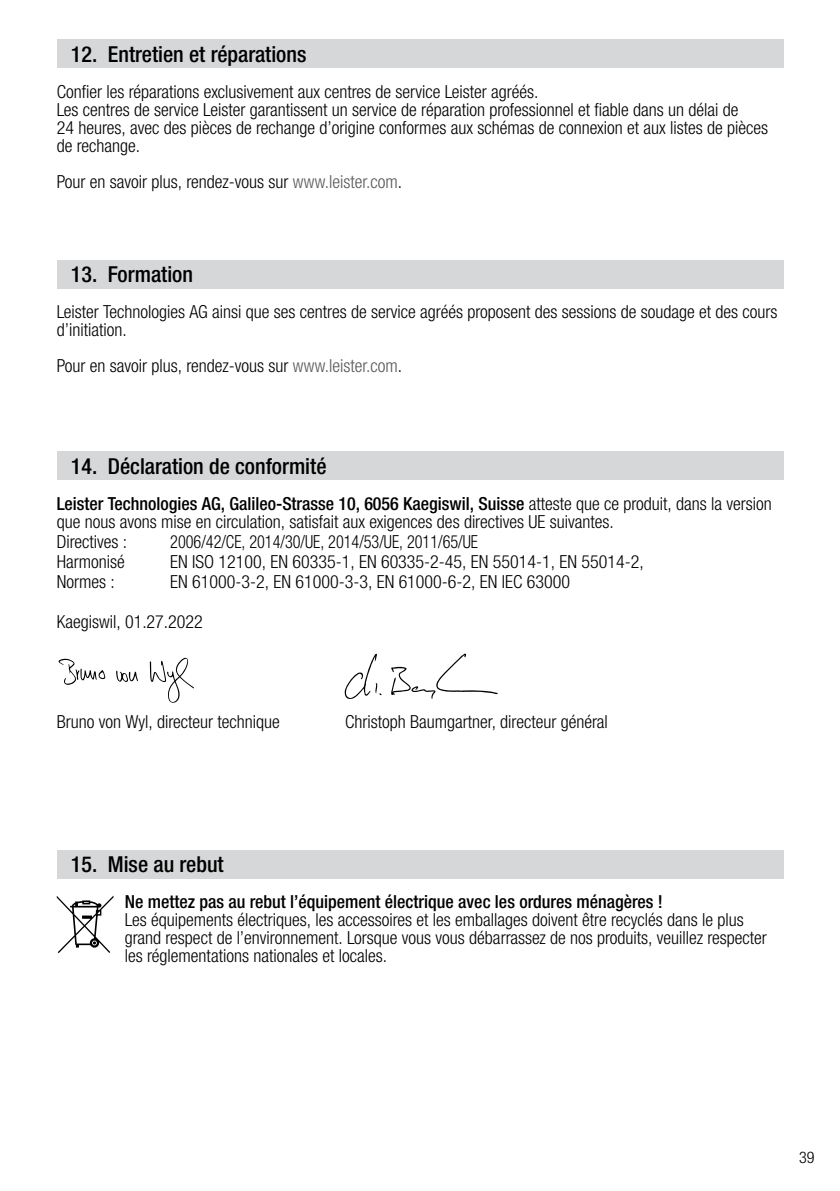
<style>
.page{position:relative;width:840px;height:1191px;background:#fff}
.page>*{position:absolute;margin:0;border:0;box-sizing:border-box;transform-origin:0 0}
.t1{font:500 condensed 22px "Helvetica Neue LTW1 G";color:#000}
.t2{font:300 condensed 18px/18px "Helvetica Neue LTW1 G";color:#000}
.t3{font:500 condensed 18px "Helvetica Neue LTW1 G";color:#000}
.t4{font:300 condensed 18px "Helvetica Neue LTW1 G";color:#000;scale:.9 1}
.t5{font:300 condensed 16px "Helvetica Neue LTW1 G";color:#000}
.s1{color:#58595b}
.s2{font-weight:500}
</style>
<div class="page">
<svg style="left:58px;top:658px;width:47px;height:27px"></svg>
<svg style="left:150px;top:657px;width:44px;height:46px"></svg>
<svg style="left:116px;top:670px;width:22px;height:12px"></svg>
<svg style="left:391px;top:653px;width:106px;height:46px"></svg>
<svg style="left:344px;top:653px;width:37px;height:46px"></svg>
<div style="left:57px;top:40px;width:725px;height:28px;background:#d5d7d8"></div>
<div style="left:57px;top:260px;width:725px;height:28px;background:#d5d7d8"></div>
<div style="left:57px;top:452px;width:725px;height:28px;background:#d5d7d8"></div>
<div style="left:57px;top:850px;width:725px;height:28px;background:#d5d7d8"></div>
<svg style="left:57px;top:896px;width:56px;height:57px"></svg>
<p class="t1" style="left:71px;top:41px;width:237px">12. Entretien et réparations</p>
<p class="t2" style="left:57px;top:83px;width:712px">Confier les réparations exclusivement aux centres de service Leister agréés.<br>Les centres de service Leister garantissent un service de réparation professionnel et fiable dans un délai de<br>24 heures, avec des pièces de rechange d’origine conformes aux schémas de connexion et aux listes de pièces de rechange.</p>
<p class="t2" style="left:57px;top:173px;width:346px">Pour en savoir plus, rendez-vous sur <span class="s1">www.leister.com</span>.</p>
<p class="t1" style="left:71px;top:261px;width:123px">13. Formation</p>
<p class="t2" style="left:57px;top:303px;width:722px">Leister Technologies AG ainsi que ses centres de service agréés proposent des sessions de soudage et des cours d’initiation.</p>
<p class="t2" style="left:57px;top:357px;width:346px">Pour en savoir plus, rendez-vous sur <span class="s1">www.leister.com</span>.</p>
<p class="t1" style="left:71px;top:453px;width:257px">14. Déclaration de conformité</p>
<p class="t2" style="left:57px;top:495px;width:716px"><span class="s2">Leister Technologies AG, Galileo-Strasse 10, 6056 Kaegiswil, Suisse</span> atteste que ce produit, dans la version que nous avons mise en circulation, satisfait aux exigences des directives UE suivantes.</p>
<p class="t2" style="left:57px;top:533px;width:72px">Directives :</p>
<p class="t4" style="left:170px;top:531px;width:343px">2006/42/CE, 2014/30/UE, 2014/53/UE, 2011/65/UE</p>
<p class="t2" style="left:57px;top:553px;width:70px">Harmonisé</p>
<p class="t2" style="left:170px;top:553px;width:474px">EN ISO 12100, EN 60335-1, EN 60335-2-45, EN 55014-1, EN 55014-2,</p>
<p class="t2" style="left:57px;top:573px;width:59px">Normes :</p>
<p class="t2" style="left:170px;top:573px;width:401px">EN 61000-3-2, EN 61000-3-3, EN 61000-6-2, EN IEC 63000</p>
<p class="t2" style="left:57px;top:613px;width:147px">Kaegiswil, 01.27.2022</p>
<p class="t2" style="left:57px;top:713px;width:224px">Bruno von Wyl, directeur technique</p>
<p class="t2" style="left:345px;top:713px;width:264px">Christoph Baumgartner, directeur général</p>
<p class="t1" style="left:71px;top:851px;width:154px">15. Mise au rebut</p>
<p class="t3" style="left:125px;top:891px;width:539px">Ne mettez pas au rebut l’équipement électrique avec les ordures ménagères !</p>
<p class="t2" style="left:125px;top:911px;width:643px">Les équipements électriques, les accessoires et les emballages doivent être recyclés dans le plus grand respect de l’environnement. Lorsque vous vous débarrassez de nos produits, veuillez respecter les réglementations nationales et locales.</p>
<p class="t5" style="left:798px;top:1147px;width:17px">39</p>
</div>
